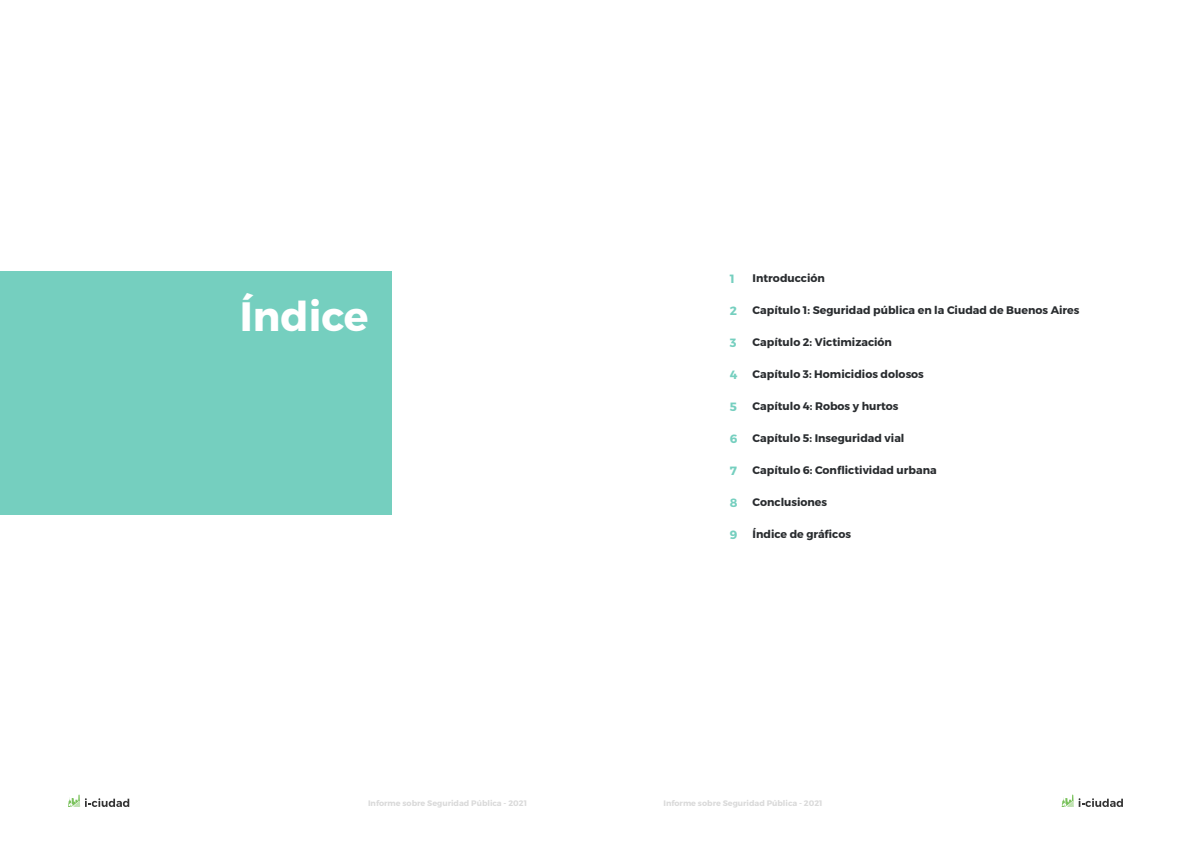
<style>
.page{position:relative;width:1191px;height:842px;background:#fff}
.page>*{position:absolute;margin:0;border:0;box-sizing:border-box;transform-origin:0 0}
.t1{font:700 41px "Montserrat";color:#fff}
.t2{font:700 12px "Montserrat";color:#75cfbf}
.t3{font:700 11px "Montserrat";color:#292c2f}
.t4{font:700 8px "Montserrat";color:#dadada}
</style>
<div class="page">
<svg style="left:68px;top:794px;width:61px;height:13px"></svg>
<svg style="left:1061px;top:794px;width:62px;height:13px"></svg>
<div style="left:0;top:272px;width:391px;height:243px;background:#75cfbf"></div>
<p class="t1" style="left:240px;top:291px;width:130px">Índice</p>
<p class="t2" style="left:730px;top:271px;width:6px">1</p>
<p class="t2" style="left:730px;top:303px;width:9px">2</p>
<p class="t2" style="left:730px;top:335px;width:8px">3</p>
<p class="t2" style="left:730px;top:367px;width:9px">4</p>
<p class="t2" style="left:730px;top:399px;width:9px">5</p>
<p class="t2" style="left:730px;top:431px;width:9px">6</p>
<p class="t2" style="left:730px;top:463px;width:9px">7</p>
<p class="t2" style="left:730px;top:495px;width:9px">8</p>
<p class="t2" style="left:730px;top:527px;width:9px">9</p>
<p class="t3" style="left:752px;top:272px;width:74px">Introducción</p>
<p class="t3" style="left:752px;top:304px;width:328px">Capítulo 1: Seguridad pública en la Ciudad de Buenos Aires</p>
<p class="t3" style="left:752px;top:336px;width:141px">Capítulo 2: Victimización</p>
<p class="t3" style="left:752px;top:368px;width:173px">Capítulo 3: Homicidios dolosos</p>
<p class="t3" style="left:752px;top:400px;width:147px">Capítulo 4: Robos y hurtos</p>
<p class="t3" style="left:752px;top:432px;width:153px">Capítulo 5: Inseguridad vial</p>
<p class="t3" style="left:752px;top:464px;width:186px">Capítulo 6: Conflictividad urbana</p>
<p class="t3" style="left:752px;top:496px;width:76px">Conclusiones</p>
<p class="t3" style="left:752px;top:528px;width:100px">Índice de gráficos</p>
<p class="t4" style="left:368px;top:798px;width:160px">Informe sobre Seguridad Pública - 2021</p>
<p class="t4" style="left:663px;top:798px;width:160px">Informe sobre Seguridad Pública - 2021</p>
</div>
